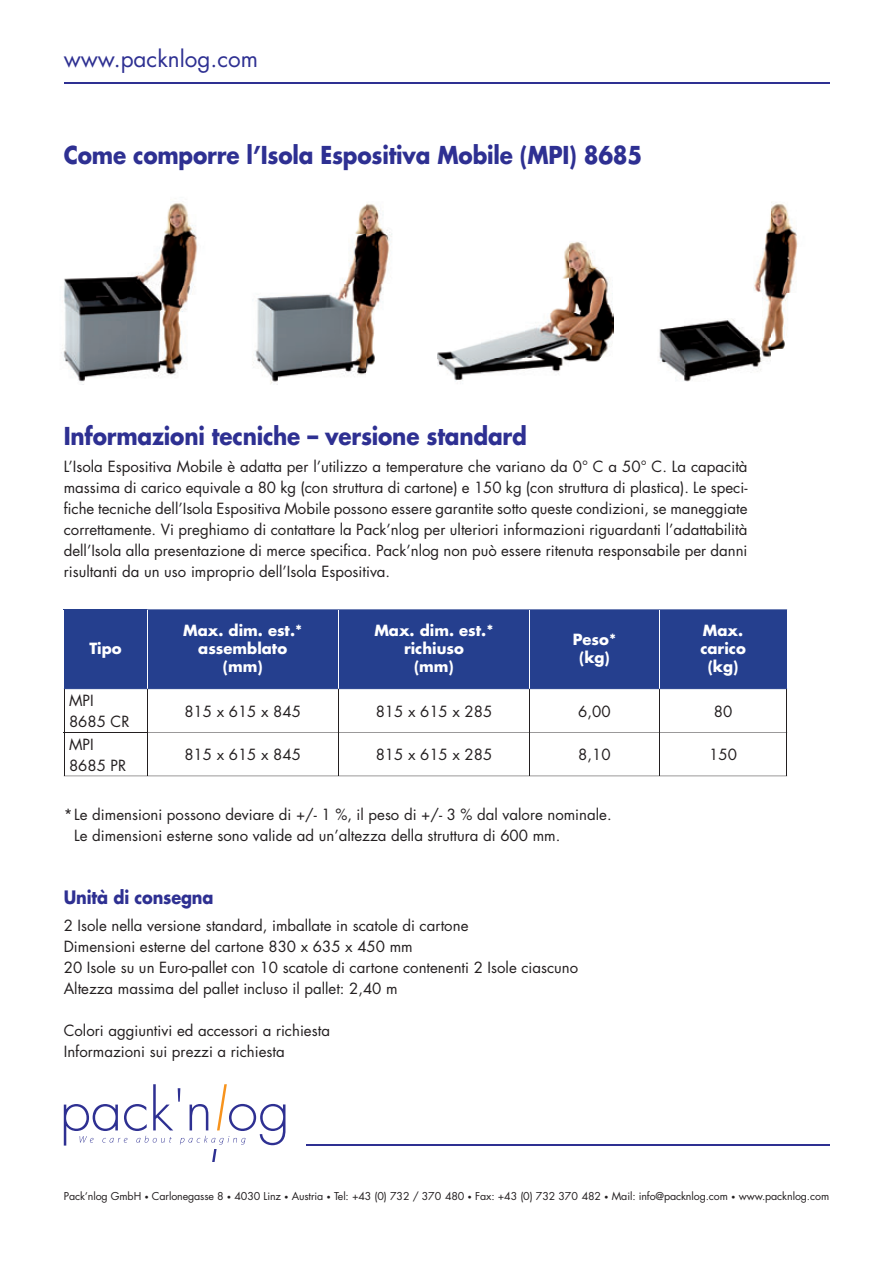
<style>
.page{position:relative;width:893px;height:1263px;background:#fff}
.page>*{position:absolute;margin:0;border:0;box-sizing:border-box;transform-origin:0 0}
.t1{font:700 24px "Futura Std";letter-spacing:-.01em;color:#2e3092;scale:.9 1}
.t2{font:22.5px "Futura Std";color:#2e3092}
.t3{font:700 18px "Futura Std";letter-spacing:-.01em;color:#2e3092;scale:.9 1}
.t4{font:15px/21px "Futura Std";color:#231f20}
.t5{font:700 15px/18px "Futura Std";color:#fff;text-align:center}
.t6{font:10.5px "Futura Std";letter-spacing:-.01em;color:#231f20}
.s1{font-size:7.5px}
</style>
<div class="page">
<svg style="left:64px;top:1084px;width:221px;height:78px"></svg>
<hr style="left:306px;top:1145px;width:523px;height:1px;background:#2e3092">
<hr style="left:64px;top:82px;width:765px;height:2px;background:#2e3092">
<div style="left:65px;top:610px;width:722px;height:79px;background:#253f8e"></div>
<hr style="left:64px;top:689px;width:1px;height:43px;background:#231f20">
<hr style="left:787px;top:689px;width:1px;height:43px;background:#231f20">
<hr style="left:147px;top:610px;width:1px;height:79px;background:#fff">
<hr style="left:338px;top:610px;width:1px;height:79px;background:#fff">
<hr style="left:529px;top:610px;width:1px;height:79px;background:#fff">
<hr style="left:659px;top:610px;width:1px;height:79px;background:#fff">
<hr style="left:64px;top:732px;width:83px;height:1px;background:#231f20">
<hr style="left:64px;top:733px;width:1px;height:43px;background:#231f20">
<svg style="left:147px;top:732px;width:640px;height:1px"></svg>
<hr style="left:787px;top:733px;width:1px;height:43px;background:#231f20">
<svg style="left:64px;top:776px;width:723px;height:1px"></svg>
<hr style="left:64px;top:609px;width:83px;height:1px;background:#253f8e">
<hr style="left:64px;top:610px;width:1px;height:79px;background:#253f8e">
<svg style="left:147px;top:609px;width:640px;height:1px"></svg>
<hr style="left:787px;top:610px;width:1px;height:79px;background:#253f8e">
<svg style="left:64px;top:689px;width:723px;height:1px"></svg>
<hr style="left:147px;top:689px;width:1px;height:43px;background:#231f20">
<hr style="left:338px;top:689px;width:1px;height:43px;background:#231f20">
<hr style="left:529px;top:689px;width:1px;height:43px;background:#231f20">
<hr style="left:659px;top:689px;width:1px;height:43px;background:#231f20">
<hr style="left:147px;top:733px;width:1px;height:43px;background:#231f20">
<hr style="left:338px;top:733px;width:1px;height:43px;background:#231f20">
<hr style="left:529px;top:733px;width:1px;height:43px;background:#231f20">
<hr style="left:659px;top:733px;width:1px;height:43px;background:#231f20">
<img style="left:658px;top:202px;width:140px;height:180px">
<img style="left:438px;top:241px;width:175px;height:140px">
<img style="left:252px;top:203px;width:140px;height:182px">
<img style="left:62px;top:203px;width:136px;height:182px">
<h2 class="t2" style="left:64px;top:48px;width:196px">www.packnlog.com</h2>
<h1 class="t1" style="left:64px;top:143px;width:644px">Come comporre l’Isola Espositiva Mobile (MPI) 8685</h1>
<h1 class="t1" style="left:64px;top:425px;width:516px">Informazioni tecniche – versione standard</h1>
<p class="t4" style="left:64px;top:457px;width:685px;text-align:justify">L’Isola Espositiva Mobile è adatta per l’utilizzo a temperature che variano da 0° C a 50° C. La capacità massima di carico equivale a 80 kg (con struttura di cartone) e 150 kg (con struttura di plastica). Le speci&shy;fiche tecniche dell’Isola Espositiva Mobile possono essere garantite sotto queste condizioni, se maneggiate correttamente. Vi preghiamo di contattare la Pack’nlog per ulteriori informazioni riguardanti l’adattabilità dell’Isola alla presentazione di merce specifica. Pack’nlog non può essere ritenuta responsabile per danni risultanti da un uso improprio dell’Isola Espositiva.</p>
<p class="t5" style="left:89px;top:641px;width:34px">Tipo</p>
<p class="t5" style="left:183px;top:623px;width:121px">Max. dim. est.* assemblato (mm)</p>
<p class="t5" style="left:374px;top:623px;width:121px">Max. dim. est.* richiuso<br>(mm)</p>
<p class="t5" style="left:573px;top:632px;width:45px">Peso* (kg)</p>
<p class="t5" style="left:700px;top:623px;width:47px">Max. carico (kg)</p>
<p class="t4" style="left:69px;top:691px;width:62px">MPI<br>8685 CR</p>
<p class="t4" style="left:184px;top:702px;width:118px">815 x 615 x 845</p>
<p class="t4" style="left:376px;top:702px;width:118px">815 x 615 x 285</p>
<p class="t4" style="left:578px;top:702px;width:34px">6,00</p>
<p class="t4" style="left:714px;top:702px;width:20px">80</p>
<p class="t4" style="left:69px;top:735px;width:59px">MPI<br>8685 PR</p>
<p class="t4" style="left:184px;top:745px;width:118px">815 x 615 x 845</p>
<p class="t4" style="left:376px;top:745px;width:118px">815 x 615 x 285</p>
<p class="t4" style="left:578px;top:745px;width:34px">8,10</p>
<p class="t4" style="left:709px;top:745px;width:29px">150</p>
<p class="t4" style="left:74px;top:805px;width:539px;text-indent:-10px">* Le dimensioni possono deviare di +/- 1 %, il peso di +/- 3 % dal valore nominale.<br>Le dimensioni esterne sono valide ad un’altezza della struttura di 600 mm.</p>
<p class="t3" style="left:64px;top:889px;width:168px">Unità di consegna</p>
<p class="t4" style="left:64px;top:916px;width:516px">2 Isole nella versione standard, imballate in scatole di cartone<br>Dimensioni esterne del cartone 830 x 635 x 450 mm<br>20 Isole su un Euro-pallet con 10 scatole di cartone contenenti 2 Isole ciascuno Altezza massima del pallet incluso il pallet: 2,40 m</p>
<p class="t4" style="left:64px;top:1021px;width:268px">Colori aggiuntivi ed accessori a richiesta<br>Informazioni sui prezzi a richiesta</p>
<p class="t6" style="left:64px;top:1191px;width:767px">Pack‘nlog GmbH <span class="s1">•</span> Carlonegasse 8 <span class="s1">•</span> 4030 Linz <span class="s1">•</span> Austria <span class="s1">•</span> Tel: +43 (0) 732 / 370 480 <span class="s1">•</span> Fax: +43 (0) 732 370 482 <span class="s1">•</span> Mail: info@packnlog.com <span class="s1">•</span> www.packnlog.com</p>
</div>
